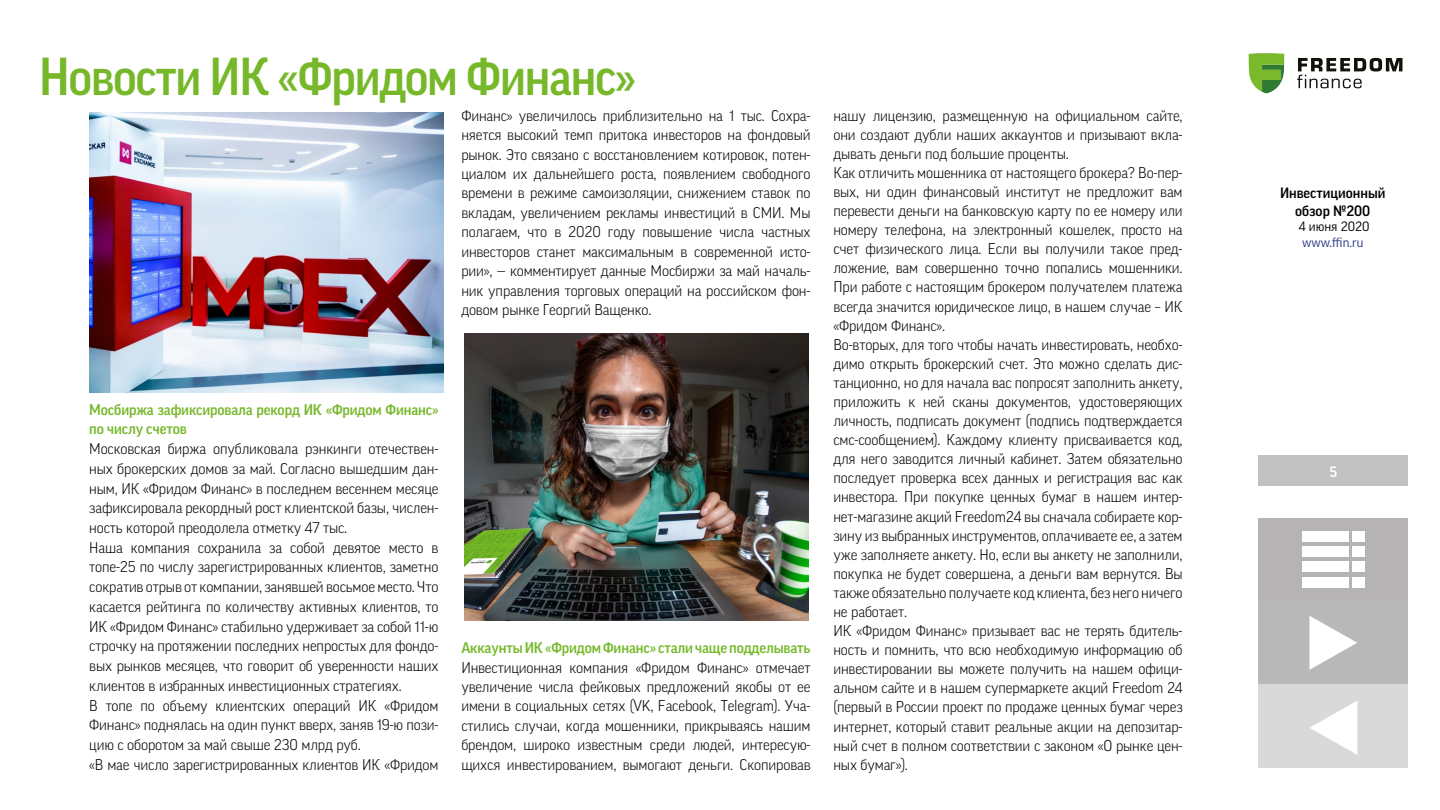
<style>
.page{position:relative;width:1440px;height:810px;background:#fff}
.page>*{position:absolute;margin:0;border:0;box-sizing:border-box;transform-origin:0 0}
.t1{font:500 51.45px "Good Pro";letter-spacing:-.025em;color:#76b82a;scale:.95 1}
.t2{font:300 15px/19.1px "Good Pro";letter-spacing:-.01em;color:#000;text-align:justify}
.t3{font:500 15px/19.7px "Good Pro";letter-spacing:-.01em;color:#76b82a}
.t4{font:500 14.48px/17.4px "Good Pro";color:#000;text-align:center}
.t5{font:500 14.48px "Good Pro";color:#fff}
.t6{font:13.05px "Good Pro";color:#283583}
.t7{font:13.05px "Good Pro";color:#000}
</style>
<div class="page">
<div style="left:1258px;top:456px;width:150px;height:30px;background:#c1c1c1"></div>
<svg style="left:1249px;top:53px;width:35px;height:40px"></svg>
<svg style="left:1297px;top:58px;width:105px;height:30px"></svg>
<div style="left:1259px;top:518px;width:149px;height:83px;background:#b5b3b3"></div>
<div style="left:1302px;top:531px;width:46px;height:11px;background:#fff"></div>
<div style="left:1352px;top:531px;width:13px;height:11px;background:#fff"></div>
<div style="left:1302px;top:547px;width:46px;height:10px;background:#fff"></div>
<div style="left:1352px;top:547px;width:13px;height:10px;background:#fff"></div>
<div style="left:1302px;top:562px;width:46px;height:10px;background:#fff"></div>
<div style="left:1352px;top:562px;width:13px;height:10px;background:#fff"></div>
<div style="left:1302px;top:577px;width:46px;height:11px;background:#fff"></div>
<div style="left:1352px;top:577px;width:13px;height:11px;background:#fff"></div>
<div style="left:1259px;top:601px;width:149px;height:83px;background:#b8b8b8"></div>
<svg style="left:1309px;top:616px;width:48px;height:54px"></svg>
<div style="left:1259px;top:684px;width:149px;height:83px;background:#d9d9d9"></div>
<svg style="left:1310px;top:701px;width:47px;height:54px"></svg>
<img style="left:90px;top:113px;width:354px;height:280px">
<img style="left:465px;top:333px;width:344px;height:288px">
<p class="t1" style="left:39px;top:48px;width:630px">Новости ИК «Фридом Финанс»</p>
<p class="t2" style="left:461px;top:106px;width:351px;line-height:19.4px">Финанс» увеличилось приблизительно на 1 тыс. Сохра&shy;няется высокий темп притока инвесторов на фондовый рынок. Это связано с восстановлением котировок, потен&shy;циалом их дальнейшего роста, появлением свободного времени в режиме самоизоляции, снижением ставок по вкладам, увеличением рекламы инвестиций в СМИ. Мы полагаем, что в 2020 году повышение числа частных инвесторов станет максимальным в современной исто&shy;рии», — комментирует данные Мосбиржи за май началь&shy;ник управления торговых операций на российском фон&shy;довом рынке Георгий Ващенко.</p>
<p class="t3" style="left:89px;top:399px;width:351px">Мосбиржа зафиксировала рекорд ИК «Фридом Финанс» по числу счетов</p>
<p class="t2" style="left:89px;top:439px;width:351px;line-height:19.7px">Московская биржа опубликовала рэнкинги отечествен&shy;ных брокерских домов за май. Согласно вышедшим дан&shy;ным, ИК «Фридом Финанс» в последнем весеннем месяце зафиксировала рекордный рост клиентской базы, числен&shy;ность которой преодолела отметку 47 тыс.</p>
<p class="t2" style="left:89px;top:537px;width:351px;line-height:19.7px">Наша компания сохранила за собой девятое место в топе-25 по числу зарегистрированных клиентов, заметно сократив отрыв от компании, занявшей восьмое место. Что касается рейтинга по количеству активных клиентов, то ИК «Фридом Финанс» стабильно удерживает за собой 11-ю строчку на протяжении последних непростых для фондо&shy;вых рынков месяцев, что говорит об уверенности наших клиентов в избранных инвестиционных стратегиях.</p>
<p class="t2" style="left:89px;top:695px;width:351px;line-height:19.7px">В топе по объему клиентских операций ИК «Фридом Финанс» поднялась на один пункт вверх, заняв 19-ю пози&shy;цию с оборотом за май свыше 230 млрд руб.</p>
<p class="t2" style="left:89px;top:755px;width:351px">«В мае число зарегистрированных клиентов ИК «Фридом</p>
<p class="t3" style="left:461px;top:638px;width:351px">Аккаунты ИК «Фридом Финанс» стали чаще подделывать</p>
<p class="t2" style="left:461px;top:657px;width:351px;line-height:19.4px">Инвестиционная компания «Фридом Финанс» отмечает увеличение числа фейковых предложений якобы от ее имени в социальных сетях (VK, Facebook, Telegram). Уча&shy;стились случаи, когда мошенники, прикрываясь нашим брендом, широко известным среди людей, интересую&shy;щихся инвестированием, вымогают деньги. Скопировав</p>
<p class="t2" style="left:833px;top:106px;width:351px">нашу лицензию, размещенную на официальном сайте, они создают дубли наших аккаунтов и призывают вкла&shy;дывать деньги под большие проценты.</p>
<p class="t2" style="left:833px;top:163px;width:351px">Как отличить мошенника от настоящего брокера? Во-пер&shy;вых, ни один финансовый институт не предложит вам перевести деньги на банковскую карту по ее номеру или номеру телефона, на электронный кошелек, просто на счет физического лица. Если вы получили такое пред&shy;ложение, вам совершенно точно попались мошенники.<br>При работе с настоящим брокером получателем платежа всегда значится юридическое лицо, в нашем случае – ИК «Фридом Финанс».</p>
<p class="t2" style="left:833px;top:335px;width:351px">Во-вторых, для того чтобы начать инвестировать, необхо&shy;димо открыть брокерский счет. Это можно сделать дис&shy;танционно, но для начала вас попросят заполнить анкету, приложить к ней сканы документов, удостоверяющих личность, подписать документ (подпись подтверждается смс-сообщением). Каждому клиенту присваивается код, для него заводится личный кабинет. Затем обязательно последует проверка всех данных и регистрация вас как инвестора. При покупке ценных бумаг в нашем интер&shy;нет-магазине акций Freedom24 вы сначала собираете кор&shy;зину из выбранных инструментов, оплачиваете ее, а затем уже заполняете анкету. Но, если вы анкету не заполнили, покупка не будет совершена, а деньги вам вернутся. Вы также обязательно получаете код клиента, без него ничего не работает.</p>
<p class="t2" style="left:833px;top:621px;width:351px">ИК «Фридом Финанс» призывает вас не терять бдитель&shy;ность и помнить, что всю необходимую информацию об инвестировании вы можете получить на нашем офици&shy;альном сайте и в нашем супермаркете акций Freedom 24 (первый в России проект по продаже ценных бумаг через интернет, который ставит реальные акции на депозитар&shy;ный счет в полном соответствии с законом «О рынке цен&shy;ных бумаг»).</p>
<p class="t4" style="left:1280px;top:185px;width:107px">Инвестиционный обзор №200</p>
<p class="t7" style="left:1299px;top:219px;width:72px">4 июня 2020</p>
<p class="t6" style="left:1302px;top:235px;width:63px">www.ffin.ru</p>
<p class="t5" style="left:1329px;top:463px;width:9px">5</p>
</div>
